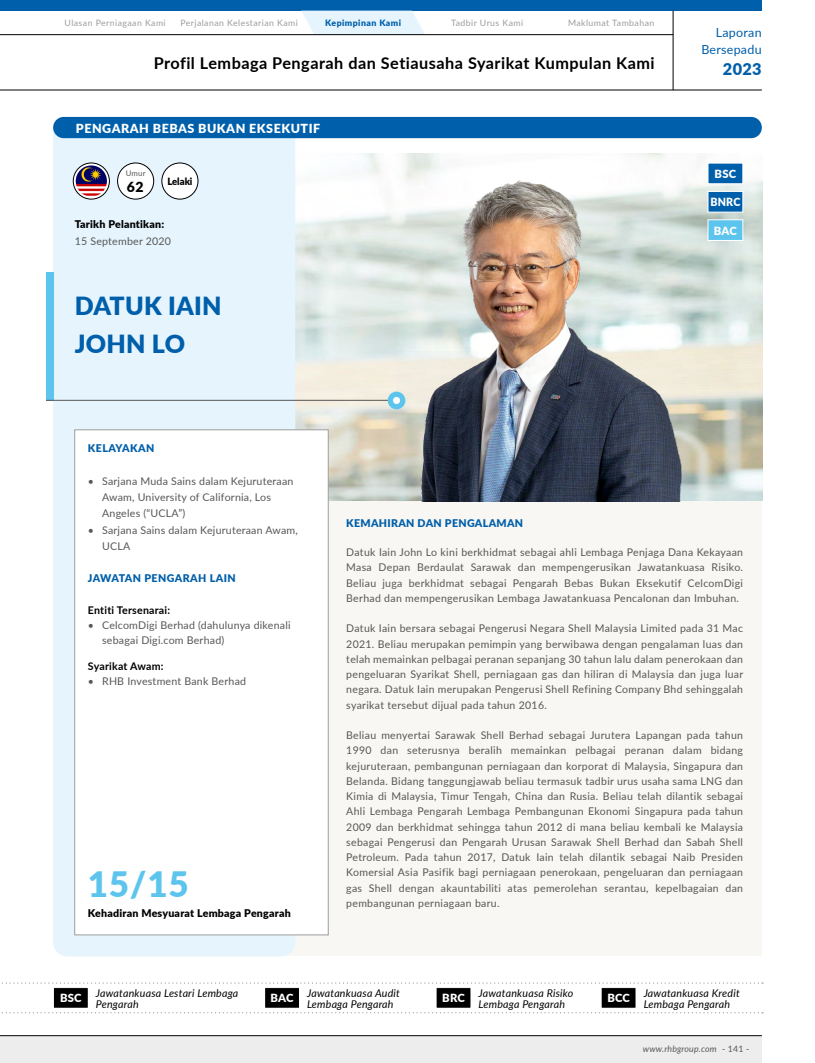
<style>
.page{position:relative;width:815px;height:1063px;background:#fff}
.page>*{position:absolute;margin:0;border:0;box-sizing:border-box;transform-origin:0 0}
.t1{font:900 35px "Lato";color:#5dc5ed}
.t2{font:900 25px/37.5px "Lato";letter-spacing:.01em;color:#005faa}
.t3{font:700 16.25px "Lato";letter-spacing:.03em;color:#000}
.t4{font:900 16.25px "Lato";color:#005faa}
.t5{font:900 14px "Lato";color:#000}
.t6{font:900 12.5px "Lato";letter-spacing:.04em;color:#fff}
.t7{font:12.5px/17.5px "Lato";letter-spacing:.02em;color:#005faa;text-align:right}
.t8{font:900 11.25px "Lato";letter-spacing:.02em;color:#fff}
.t9{font:900 11.25px "Lato";letter-spacing:.02em;color:#fff;scale:.95 1}
.t10{font:10.62px/15.2px "Lato";letter-spacing:.02em;color:#575756;text-align:justify}
.t11{font:italic 10.62px/11.2px "Lato";letter-spacing:.02em;color:#000}
.t12{font:900 10.62px "Lato";letter-spacing:.02em;color:#000}
.t13{font:900 10.62px "Lato";letter-spacing:.03em;color:#005faa}
.t14{font:700 10.62px "Lato";letter-spacing:.02em;color:#000}
.t15{font:900 10px "Lato";color:#000;scale:.95 1}
.t16{font:8.75px "Lato";letter-spacing:.05em;color:#9d9d9c}
.t17{font:italic 8.75px "Lato";letter-spacing:.02em;color:#575756}
.t18{font:900 8.75px "Lato";letter-spacing:.05em;color:#005faa}
.t19{font:7.75px "Lato";color:#575756}
.s1{font-style:normal}
</style>
<div class="page">
<div style="left:0;top:1036px;width:762px;height:27px;background:#ededed"></div>
<hr style="left:0;top:90px;width:762px;height:1px;background:#000">
<hr style="left:0;top:1035px;width:762px;height:1px;background:#000">
<div style="left:0;top:0;width:762px;height:11px;background:#005faa"></div>
<hr style="left:673px;top:11px;width:1px;height:79px;background:#000">
<svg style="left:302px;top:11px;width:123px;height:23px;background:#e8f5fd"></svg>
<hr style="left:0;top:34px;width:673px;height:1px;background:#000">
<img style="left:295px;top:153px;width:468px;height:348px">
<div style="left:278px;top:501px;width:484px;height:454px;background:#f9f7f4"></div>
<div style="left:53px;top:131px;width:242px;height:825px;background:#e6f5fd"></div>
<div style="left:53px;top:117px;width:709px;height:21px;background:#005faa;border-radius:11px"></div>
<svg style="left:73px;top:163px;width:36px;height:36px"></svg>
<div style="left:73px;top:163px;width:37px;height:36px;border:1px solid #000;border-radius:50%"></div>
<div style="left:118px;top:163px;width:36px;height:36px;background:#fff;border-radius:50%"></div>
<div style="left:117px;top:163px;width:37px;height:36px;border:1px solid #000;border-radius:50%"></div>
<div style="left:162px;top:163px;width:36px;height:36px;background:#fff;border-radius:50%"></div>
<div style="left:162px;top:163px;width:36px;height:36px;border:1px solid #000;border-radius:50%"></div>
<img style="left:76px;top:165px;width:31px;height:32px;border-radius:16px">
<div style="left:74px;top:430px;width:255px;height:505px;background:#fff;border:1px solid #9d9d9c"></div>
<div style="left:708px;top:163px;width:35px;height:21px;background:#005faa;border:1px solid #fff"></div>
<div style="left:708px;top:191px;width:35px;height:21px;background:#005faa;border:1px solid #fff"></div>
<div style="left:708px;top:219px;width:35px;height:22px;background:#5dc5ed;border:1px solid #fff"></div>
<img style="left:376px;top:153px;width:329px;height:348px">
<div style="left:46px;top:272px;width:7px;height:128px;background:#5dc5ed"></div>
<hr style="left:46px;top:400px;width:347px;height:1px;background:#575756">
<div style="left:388px;top:392px;width:17px;height:17px;background:#5dc5ed;border-radius:50%"></div>
<div style="left:393px;top:397px;width:7px;height:7px;background:#fff;border-radius:50%"></div>
<svg style="left:2px;top:982px;width:761px;height:2px"></svg>
<svg style="left:1px;top:1012px;width:762px;height:1px"></svg>
<div style="left:53px;top:988px;width:35px;height:20px;background:#000"></div>
<div style="left:53px;top:987px;width:36px;height:22px;border:1px solid #fff"></div>
<div style="left:265px;top:988px;width:34px;height:20px;background:#000"></div>
<div style="left:264px;top:987px;width:36px;height:22px;border:1px solid #fff"></div>
<div style="left:436px;top:988px;width:35px;height:20px;background:#000"></div>
<div style="left:436px;top:987px;width:35px;height:22px;border:1px solid #fff"></div>
<div style="left:601px;top:988px;width:35px;height:20px;background:#000"></div>
<div style="left:601px;top:987px;width:35px;height:22px;border:1px solid #fff"></div>
<p class="t16" style="left:65px;top:17px;width:103px">Ulasan Perniagaan Kami</p>
<p class="t16" style="left:180px;top:17px;width:119px">Perjalanan Kelestarian Kami</p>
<p class="t18" style="left:325px;top:16px;width:77px">Kepimpinan Kami</p>
<p class="t16" style="left:451px;top:17px;width:74px">Tadbir Urus Kami</p>
<p class="t16" style="left:568px;top:17px;width:88px">Maklumat Tambahan</p>
<h3 class="t3" style="left:154px;top:51px;width:503px">Profil Lembaga Pengarah dan Setiausaha Syarikat Kumpulan Kami</h3>
<p class="t6" style="left:76px;top:119px;width:246px">PENGARAH BEBAS BUKAN EKSEKUTIF</p>
<p class="t19" style="left:126px;top:168px;width:21px">Umur</p>
<h3 class="t5" style="left:127px;top:176px;width:18px">62</h3>
<p class="t15" style="left:167px;top:174px;width:28px">Lelaki</p>
<p class="t12" style="left:75px;top:217px;width:91px">Tarikh Pelantikan:</p>
<p class="t10" style="left:75px;top:233px;width:98px">15 September 2020</p>
<h2 class="t2" style="left:75px;top:286px;width:148px">DATUK IAIN<br>JOHN LO</h2>
<p class="t7" style="left:701px;top:23px;width:62px">Laporan<br>Bersepadu</p>
<h3 class="t4" style="left:723px;top:57px;width:40px">2023</h3>
<p class="t8" style="left:715px;top:165px;width:23px">BSC</p>
<p class="t9" style="left:710px;top:194px;width:33px">BNRC</p>
<p class="t8" style="left:714px;top:222px;width:24px">BAC</p>
<p class="t13" style="left:88px;top:441px;width:68px">KELAYAKAN</p>
<p class="t10" style="left:102px;top:473px;width:193px;line-height:16.2px;text-align:left;text-indent:-14px">• Sarjana Muda Sains dalam Kejuruteraan<br>Awam, University of California, Los<br>Angeles (“UCLA”)</p>
<p class="t10" style="left:102px;top:521px;width:197px;line-height:16.2px;text-indent:-14px">• Sarjana Sains dalam Kejuruteraan Awam,<br>UCLA</p>
<p class="t13" style="left:88px;top:571px;width:149px">JAWATAN PENGARAH LAIN</p>
<p class="t14" style="left:88px;top:602px;width:84px">Entiti Tersenarai:</p>
<p class="t10" style="left:102px;top:617px;width:190px;text-indent:-14px">• CelcomDigi Berhad (dahulunya dikenali sebagai Digi.com Berhad)</p>
<p class="t14" style="left:88px;top:658px;width:77px">Syarikat Awam:</p>
<p class="t10" style="left:88px;top:673px;width:160px">• RHB Investment Bank Berhad</p>
<h1 class="t1" style="left:88px;top:858px;width:102px">15/15</h1>
<p class="t12" style="left:88px;top:905px;width:204px">Kehadiran Mesyuarat Lembaga Pengarah</p>
<p class="t13" style="left:346px;top:515px;width:178px">KEMAHIRAN DAN PENGALAMAN</p>
<p class="t10" style="left:346px;top:544px;width:398px">Datuk Iain John Lo kini berkhidmat sebagai ahli Lembaga Penjaga Dana Kekayaan Masa Depan Berdaulat Sarawak dan mempengerusikan Jawatankuasa Risiko.<br>Beliau juga berkhidmat sebagai Pengarah Bebas Bukan Eksekutif CelcomDigi Berhad dan mempengerusikan Lembaga Jawatankuasa Pencalonan dan Imbuhan.</p>
<p class="t10" style="left:346px;top:621px;width:399px">Datuk Iain bersara sebagai Pengerusi Negara Shell Malaysia Limited pada 31 Mac 2021. Beliau merupakan pemimpin yang berwibawa dengan pengalaman luas dan telah memainkan pelbagai peranan sepanjang 30 tahun lalu dalam penerokaan dan pengeluaran Syarikat Shell, perniagaan gas dan hiliran di Malaysia dan juga luar negara. Datuk Iain merupakan Pengerusi Shell Refining Company Bhd sehinggalah syarikat tersebut dijual pada tahun 2016.</p>
<p class="t10" style="left:346px;top:727px;width:398px">Beliau menyertai Sarawak Shell Berhad sebagai Jurutera Lapangan pada tahun 1990 dan seterusnya beralih memainkan pelbagai peranan dalam bidang kejuruteraan, pembangunan perniagaan dan korporat di Malaysia, Singapura dan Belanda. Bidang tanggungjawab beliau termasuk tadbir urus usaha sama LNG dan Kimia di Malaysia, Timur Tengah, China dan Rusia. Beliau telah dilantik sebagai Ahli Lembaga Pengarah Lembaga Pembangunan Ekonomi Singapura pada tahun 2009 dan berkhidmat sehingga tahun 2012 di mana beliau kembali ke Malaysia sebagai Pengerusi dan Pengarah Urusan Sarawak Shell Berhad dan Sabah Shell Petroleum. Pada tahun 2017, Datuk Iain telah dilantik sebagai Naib Presiden Komersial Asia Pasifik bagi perniagaan penerokaan, pengeluaran dan perniagaan gas Shell dengan akauntabiliti atas pemerolehan serantau, kepelbagaian dan pembangunan perniagaan baru.</p>
<p class="t8" style="left:60px;top:990px;width:23px">BSC</p>
<p class="t11" style="left:96px;top:987px;width:144px">Jawatankuasa Lestari Lembaga<br>Pengarah</p>
<p class="t8" style="left:271px;top:990px;width:24px">BAC</p>
<p class="t11" style="left:307px;top:987px;width:94px">Jawatankuasa Audit<br>Lembaga Pengarah</p>
<p class="t8" style="left:442px;top:990px;width:24px">BRC</p>
<p class="t11" style="left:479px;top:987px;width:96px">Jawatankuasa Risiko<br>Lembaga Pengarah</p>
<p class="t8" style="left:607px;top:990px;width:24px">BCC</p>
<p class="t11" style="left:644px;top:987px;width:98px">Jawatankuasa Kredit<br>Lembaga Pengarah</p>
<p class="t17" style="left:643px;top:1043px;width:108px">www.rhbgroup.com <span class="s1">- 141 -</span></p>
</div>
